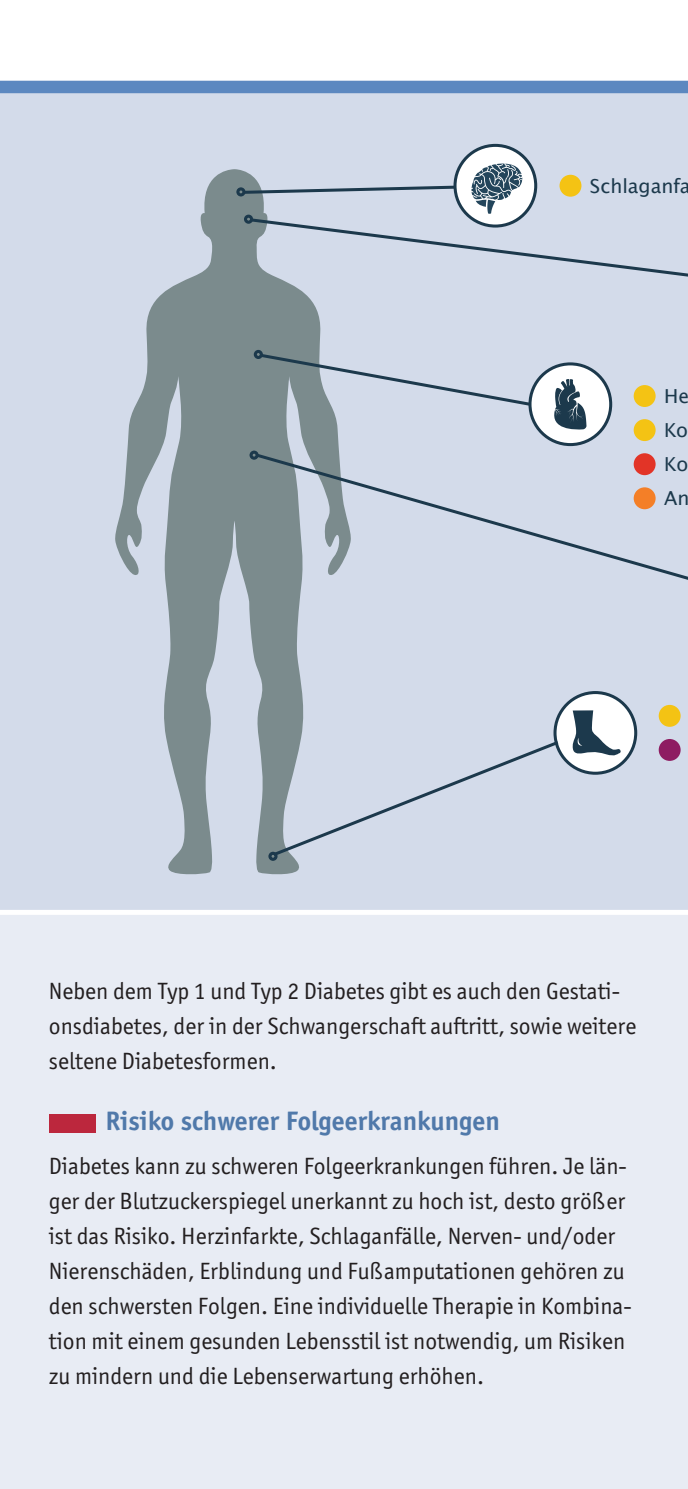
<style>
.page{position:relative;width:688px;height:1489px;background:#fff}
.page>*{position:absolute;margin:0;border:0;box-sizing:border-box;transform-origin:0 0}
.t1{font:700 27.5px "Officina Sans";color:#5079aa}
.t2{font:23.75px/35px "Officina Sans";color:#231f20}
.t3{font:19.25px "Lucida Grande";color:#1c394c}
</style>
<div class="page">
<div style="left:0;top:89px;width:687px;height:1399px;background:#e8ecf4"></div>
<div style="left:49px;top:1114px;width:46px;height:18px;background:#bc273d"></div>
<hr style="left:0;top:90px;width:1px;height:822px;background:#fff">
<div style="left:1px;top:85px;width:686px;height:827px;background:#d3dbea"></div>
<svg style="left:115px;top:169px;width:206px;height:706px"></svg>
<div style="left:658px;top:705px;width:22px;height:21px;background:#f4c314;border-radius:50%"></div>
<div style="left:658px;top:739px;width:22px;height:21px;background:#8e1c62;border-radius:50%"></div>
<div style="left:633px;top:385px;width:22px;height:22px;background:#f4c314;border-radius:50%"></div>
<div style="left:633px;top:419px;width:22px;height:22px;background:#f4c314;border-radius:50%"></div>
<svg style="left:253px;top:453px;width:434px;height:182px"></svg>
<svg style="left:249px;top:350px;width:363px;height:109px"></svg>
<svg style="left:236px;top:144px;width:451px;height:151px"></svg>
<svg style="left:268px;top:691px;width:369px;height:169px"></svg>
<div style="left:0;top:81px;width:687px;height:12px;background:#5c88c0"></div>
<div style="left:0;top:909px;width:687px;height:5px;background:#fff"></div>
<p class="t3" style="left:589px;top:174px;width:102px">Schlaganfa</p>
<p class="t3" style="left:664px;top:384px;width:26px">He</p>
<p class="t3" style="left:663px;top:418px;width:26px">Ko</p>
<p class="t3" style="left:664px;top:452px;width:26px">Ko</p>
<p class="t3" style="left:664px;top:486px;width:27px">An</p>
<p class="t2" style="left:49px;top:975px;width:588px">Neben dem Typ 1 und Typ 2 Diabetes gibt es auch den Gestati&shy;onsdiabetes, der in der Schwangerschaft auftritt, sowie weitere seltene Diabetesformen.</p>
<p class="t1" style="left:106px;top:1110px;width:395px">Risiko schwerer Folgeerkrankungen</p>
<p class="t2" style="left:49px;top:1150px;width:584px">Diabetes kann zu schweren Folgeerkrankungen führen. Je län&shy;ger der Blutzuckerspiegel unerkannt zu hoch ist, desto größer ist das Risiko. Herzinfarkte, Schlaganfälle, Nerven- und/oder Nierenschäden, Erblindung und Fußamputationen gehören zu den schwersten Folgen. Eine individuelle Therapie in Kombina&shy;tion mit einem gesunden Lebensstil ist notwendig, um Risiken zu mindern und die Lebenserwartung erhöhen.</p>
</div>
